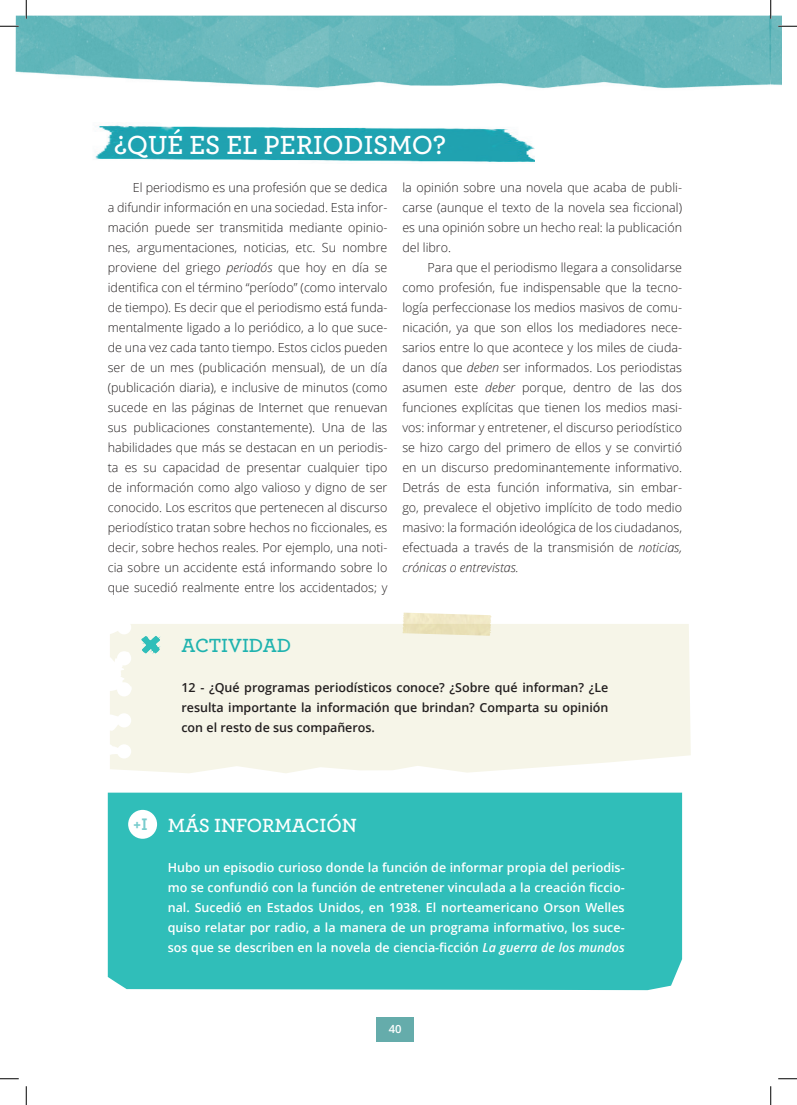
<style>
.page{position:relative;width:797px;height:1105px;background:#fff}
.page>*{position:absolute;margin:0;border:0;box-sizing:border-box;transform-origin:0 0}
.t1{font:600 27.5px "Archer";color:#fff}
.t2{font:600 20px "Archer";color:#fff}
.t3{font:600 20px "Archer";color:#1fb3af}
.t4{font:700 17.5px "Archer";color:#78cccd}
.t5{font:300 12.5px/20px "Open Sans";color:#231f20;text-align:justify}
.t6{font:600 12.5px/20px "Open Sans";color:#fff;text-align:justify}
.t7{font:600 12.5px/20px "Open Sans";color:#231f20;text-align:justify}
.t8{font:600 11.25px "Open Sans";color:#fff}
.s1{font-style:italic}
</style>
<div class="page">
<img style="left:16px;top:16px;width:753px;height:73px">
<img style="left:769px;top:16px;width:12px;height:69px">
<div style="left:376px;top:1017px;width:37px;height:25px;background:#65acab"></div>
<div style="left:110px;top:624px;width:581px;height:149px;background:#f6f5e8"></div>
<svg style="left:141px;top:633px;width:25px;height:21px"></svg>
<img style="left:95px;top:125px;width:440px;height:37px">
<div style="left:108px;top:793px;width:574px;height:197px;background:#30beb9"></div>
<div style="left:128px;top:810px;width:29px;height:29px;background:#fff;border-radius:50%"></div>
<img style="left:402px;top:613px;width:90px;height:23px">
<svg style="left:0;top:25px;width:19px;height:2px"></svg>
<svg style="left:778px;top:25px;width:19px;height:2px"></svg>
<svg style="left:0;top:1078px;width:19px;height:1px"></svg>
<svg style="left:778px;top:1078px;width:19px;height:1px"></svg>
<svg style="left:25px;top:0;width:2px;height:19px"></svg>
<svg style="left:25px;top:1086px;width:2px;height:19px"></svg>
<svg style="left:770px;top:0;width:1px;height:19px"></svg>
<svg style="left:770px;top:1086px;width:1px;height:19px"></svg>
<h1 class="t1" style="left:114px;top:124px;width:333px">¿QUÉ ES EL PERIODISMO?</h1>
<p class="t5" style="left:402px;top:177px;width:281px">la opinión sobre una novela que acaba de publi&shy;carse (aunque el texto de la novela sea ficcional) es una opinión sobre un hecho real: la publicación del libro.</p>
<p class="t5" style="left:402px;top:257px;width:281px;text-indent:25px">Para que el periodismo llegara a consolidarse como profesión, fue indispensable que la tecno&shy;logía perfeccionase los medios masivos de comu&shy;nicación, ya que son ellos los mediadores nece&shy;sarios entre lo que acontece y los miles de ciuda&shy;danos que <span class="s1">deben</span> ser informados. Los periodistas asumen este <span class="s1">deber</span> porque, dentro de las dos funciones explícitas que tienen los medios masi&shy;vos: informar y entretener, el discurso periodístico se hizo cargo del primero de ellos y se convirtió en un discurso predominantemente informativo.<br>Detrás de esta función informativa, sin embar&shy;go, prevalece el objetivo implícito de todo medio masivo: la formación ideológica de los ciudadanos, efectuada a través de la transmisión de <span class="s1">noticias, crónicas o entrevistas.</span></p>
<p class="t5" style="left:108px;top:177px;width:281px;text-indent:25px">El periodismo es una profesión que se dedica a difundir información en una sociedad. Esta infor&shy;mación puede ser transmitida mediante opinio&shy;nes, argumentaciones, noticias, etc. Su nombre proviene del griego <span class="s1">periodós</span> que hoy en día se identifica con el término “período” (como intervalo de tiempo). Es decir que el periodismo está funda&shy;mentalmente ligado a lo periódico, a lo que suce&shy;de una vez cada tanto tiempo. Estos ciclos pueden ser de un mes (publicación mensual), de un día (publicación diaria), e inclusive de minutos (como sucede en las páginas de Internet que renuevan sus publicaciones constantemente). Una de las habilidades que más se destacan en un periodis&shy;ta es su capacidad de presentar cualquier tipo de información como algo valioso y digno de ser conocido. Los escritos que pertenecen al discurso periodístico tratan sobre hechos no ficcionales, es decir, sobre hechos reales. Por ejemplo, una noti&shy;cia sobre un accidente está informando sobre lo que sucedió realmente entre los accidentados; y</p>
<h2 class="t3" style="left:181px;top:631px;width:111px">ACTIVIDAD</h2>
<p class="t7" style="left:181px;top:678px;width:428px">12 - ¿Qué programas periodísticos conoce? ¿Sobre qué informan? ¿Le resulta importante la información que brindan? Comparta su opinión con el resto de sus compañeros.</p>
<h3 class="t4" style="left:133px;top:810px;width:16px">+I</h3>
<h2 class="t2" style="left:168px;top:810px;width:191px">MÁS INFORMACIÓN</h2>
<p class="t6" style="left:168px;top:857px;width:458px">Hubo un episodio curioso donde la función de informar propia del periodis&shy;mo se confundió con la función de entretener vinculada a la creación ficcio&shy;nal. Sucedió en Estados Unidos, en 1938. El norteamericano Orson Welles quiso relatar por radio, a la manera de un programa informativo, los suce&shy;sos que se describen en la novela de ciencia-ficción <span class="s1">La guerra de los mundos</span></p>
<p class="t8" style="left:389px;top:1021px;width:14px">40</p>
</div>
